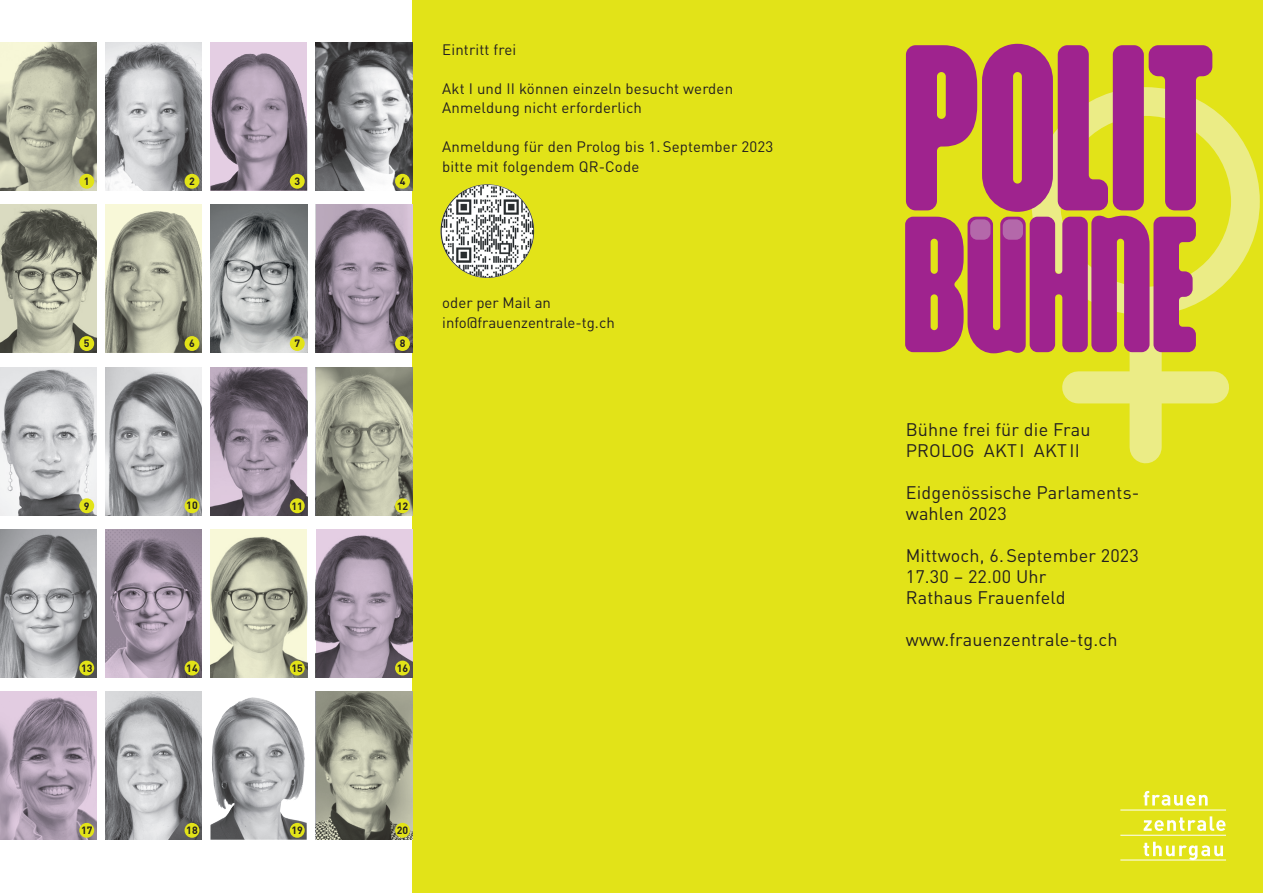
<style>
.page{position:relative;width:1263px;height:893px;background:#fff}
.page>*{position:absolute;margin:0;border:0;box-sizing:border-box;transform-origin:0 0}
.t1{font:900 200.25px "Aptly";letter-spacing:-.02em;color:#9f238e}
.t2{font:900 164.25px "Aptly";letter-spacing:-.02em;color:#9f238e}
.t3{font:18px/21px "DIN";letter-spacing:.01em;color:#231f20}
.t4{font:15px/19.5px "DIN";letter-spacing:.01em;color:#231f20}
.t5{font:700 10.5px "DIN";color:#231f20}
</style>
<div class="page">
<div style="left:412px;top:0;width:851px;height:893px;background:#e2e318"></div>
<svg style="left:1143px;top:842px;width:80px;height:18px"></svg>
<svg style="left:1143px;top:816px;width:82px;height:15px"></svg>
<svg style="left:1143px;top:791px;width:65px;height:15px"></svg>
<hr style="left:1120px;top:835px;width:106px;height:1px;background:#fff">
<hr style="left:1120px;top:810px;width:106px;height:1px;background:#fff">
<hr style="left:1120px;top:860px;width:106px;height:1px;background:#fff">
<img style="left:316px;top:43px;width:96px;height:148px">
<img style="left:210px;top:205px;width:97px;height:148px">
<img style="left:105px;top:43px;width:97px;height:148px">
<img style="left:105px;top:367px;width:97px;height:148px">
<img style="left:105px;top:692px;width:97px;height:148px">
<img style="left:0;top:367px;width:97px;height:148px">
<img style="left:0;top:529px;width:97px;height:148px">
<div style="left:395px;top:174px;width:15px;height:15px;background:#e2e318;border-radius:50%"></div>
<div style="left:185px;top:174px;width:14px;height:15px;background:#e2e318;border-radius:50%"></div>
<div style="left:290px;top:336px;width:15px;height:15px;background:#e2e318;border-radius:50%"></div>
<div style="left:185px;top:498px;width:14px;height:15px;background:#e2e318;border-radius:50%"></div>
<div style="left:79px;top:661px;width:15px;height:14px;background:#e2e318;border-radius:50%"></div>
<div style="left:1129px;top:312px;width:33px;height:135px;background:#ebec86"></div>
<div style="left:1078px;top:371px;width:135px;height:32px;background:#ebec86"></div>
<div style="left:1031px;top:87px;width:229px;height:228px;border:29px solid #ebec86;border-radius:50%"></div>
<div style="left:970px;top:219px;width:20px;height:21px;background:#b468aa;border-radius:7px"></div>
<div style="left:1003px;top:219px;width:20px;height:21px;background:#b468aa;border-radius:7px"></div>
<svg style="left:210px;top:43px;width:97px;height:148px;background:#9b8d9d"></svg>
<img style="left:441px;top:184px;width:93px;height:94px;border-radius:47px">
<div style="left:290px;top:174px;width:15px;height:15px;background:#e2e318;border-radius:50%"></div>
<svg style="left:210px;top:529px;width:97px;height:148px;background:#b8b9a2"></svg>
<svg style="left:0;top:43px;width:97px;height:148px;background:#a7a894"></svg>
<svg style="left:105px;top:205px;width:97px;height:148px;background:#adae99"></svg>
<svg style="left:316px;top:367px;width:96px;height:148px;background:#a0a28f"></svg>
<svg style="left:316px;top:692px;width:96px;height:148px;background:#939483"></svg>
<svg style="left:316px;top:205px;width:96px;height:148px;background:#8d808f"></svg>
<svg style="left:210px;top:367px;width:97px;height:148px;background:#8d808f"></svg>
<svg style="left:316px;top:529px;width:96px;height:148px;background:#968897"></svg>
<svg style="left:0;top:692px;width:97px;height:148px;background:#ab9bad"></svg>
<svg style="left:105px;top:529px;width:97px;height:148px;background:#958797"></svg>
<svg style="left:0;top:205px;width:97px;height:148px;background:#9c9d8a"></svg>
<div style="left:79px;top:174px;width:15px;height:15px;background:#e2e318;border-radius:50%"></div>
<div style="left:395px;top:336px;width:15px;height:15px;background:#e2e318;border-radius:50%"></div>
<div style="left:185px;top:336px;width:14px;height:15px;background:#e2e318;border-radius:50%"></div>
<div style="left:79px;top:336px;width:15px;height:15px;background:#e2e318;border-radius:50%"></div>
<div style="left:79px;top:498px;width:15px;height:15px;background:#e2e318;border-radius:50%"></div>
<div style="left:290px;top:498px;width:15px;height:15px;background:#e2e318;border-radius:50%"></div>
<div style="left:395px;top:498px;width:15px;height:15px;background:#e2e318;border-radius:50%"></div>
<div style="left:395px;top:661px;width:15px;height:14px;background:#e2e318;border-radius:50%"></div>
<div style="left:290px;top:661px;width:15px;height:14px;background:#e2e318;border-radius:50%"></div>
<div style="left:185px;top:661px;width:14px;height:14px;background:#e2e318;border-radius:50%"></div>
<div style="left:79px;top:823px;width:15px;height:15px;background:#e2e318;border-radius:50%"></div>
<div style="left:185px;top:823px;width:14px;height:15px;background:#e2e318;border-radius:50%"></div>
<div style="left:395px;top:823px;width:15px;height:15px;background:#e2e318;border-radius:50%"></div>
<img style="left:210px;top:698px;width:97px;height:142px">
<div style="left:290px;top:823px;width:15px;height:15px;background:#e2e318;border-radius:50%"></div>
<p class="t5" style="left:84px;top:174px;width:7px">1</p>
<p class="t5" style="left:294px;top:174px;width:7px">3</p>
<p class="t5" style="left:189px;top:174px;width:7px">2</p>
<p class="t5" style="left:400px;top:174px;width:7px">4</p>
<p class="t4" style="left:442px;top:39px;width:76px">Eintritt frei</p>
<p class="t4" style="left:442px;top:78px;width:292px">Akt I und II können einzeln besucht werden<br>Anmeldung nicht erforderlich</p>
<p class="t4" style="left:442px;top:137px;width:332px">Anmeldung für den Prolog bis 1.September 2023 bitte mit folgendem QR-Code</p>
<p class="t5" style="left:84px;top:337px;width:7px">5</p>
<p class="t5" style="left:189px;top:337px;width:7px">6</p>
<p class="t5" style="left:400px;top:337px;width:7px">8</p>
<p class="t5" style="left:294px;top:337px;width:7px">7</p>
<p class="t4" style="left:442px;top:293px;width:174px">oder per Mail an info@frauenzentrale-tg.ch</p>
<p class="t5" style="left:186px;top:499px;width:13px">10</p>
<p class="t5" style="left:84px;top:499px;width:7px">9</p>
<p class="t5" style="left:292px;top:499px;width:13px">11</p>
<p class="t5" style="left:397px;top:499px;width:13px">12</p>
<p class="t5" style="left:81px;top:661px;width:13px">13</p>
<p class="t5" style="left:186px;top:661px;width:13px">14</p>
<p class="t5" style="left:292px;top:661px;width:13px">15</p>
<p class="t5" style="left:397px;top:661px;width:13px">16</p>
<p class="t5" style="left:81px;top:823px;width:13px">17</p>
<p class="t5" style="left:186px;top:823px;width:13px">18</p>
<p class="t5" style="left:292px;top:823px;width:13px">19</p>
<p class="t5" style="left:397px;top:823px;width:13px">20</p>
<h1 class="t1" style="left:901px;top:4px;width:317px">POLIT</h1>
<h2 class="t2" style="left:901px;top:183px;width:299px">BUHNE</h2>
<p class="t3" style="left:906px;top:418px;width:186px">Bühne frei für die Frau<br>PROLOG AKT I AKT II</p>
<p class="t3" style="left:906px;top:481px;width:235px">Eidgenössische Parlaments&shy;wahlen 2023</p>
<p class="t3" style="left:906px;top:544px;width:235px">Mittwoch, 6.September 2023<br>17.30 – 22.00 Uhr<br>Rathaus Frauenfeld</p>
<p class="t3" style="left:906px;top:628px;width:213px">www.frauenzentrale-tg.ch</p>
</div>
